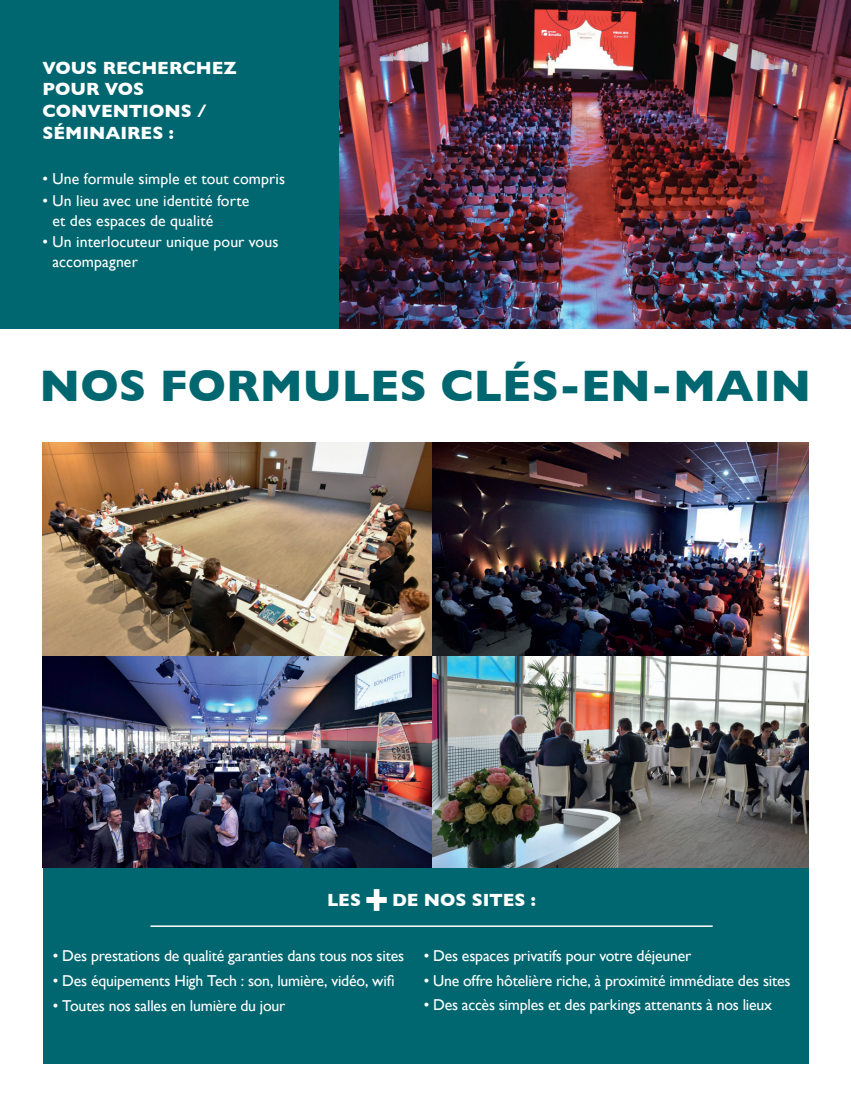
<style>
.page{position:relative;width:851px;height:1106px;background:#fff}
.page>*{position:absolute;margin:0;border:0;box-sizing:border-box;transform-origin:0 0}
.t1{font:700 45px "Gill Sans";color:#006770}
.t2{font:700 18px/21.6px "Gill Sans";color:#fff}
.t3{font:15.75px/19.5px "Gill Sans";letter-spacing:-.01em;color:#fff}
.t4{font:15.75px/19.5px "Gill Sans";letter-spacing:.01em;color:#fff}
</style>
<div class="page">
<img style="left:338px;top:0;width:512px;height:328px">
<img style="left:43px;top:443px;width:765px;height:424px">
<div style="left:0;top:0;width:338px;height:328px;background:#006770"></div>
<div style="left:43px;top:867px;width:765px;height:196px;background:#006770"></div>
<svg style="left:366px;top:889px;width:20px;height:21px"></svg>
<hr style="left:150px;top:925px;width:562px;height:2px;background:#fff">
<p class="t2" style="left:43px;top:57px;width:196px">VOUS RECHERCHEZ<br>POUR VOS<br>CONVENTIONS /<br>SÉMINAIRES :</p>
<p class="t3" style="left:43px;top:169px;width:244px">• Une formule simple et tout compris</p>
<p class="t4" style="left:52px;top:191px;width:198px;text-indent:-10px">• Un lieu avec une identité forte et des espaces de qualité</p>
<p class="t3" style="left:52px;top:232px;width:227px;text-indent:-10px">• Un interlocuteur unique pour vous accompagner</p>
<p class="t1" style="left:40px;top:350px;width:773px">NOS FORMULES CLÉS-EN-MAIN</p>
<p class="t2" style="left:327px;top:889px;width:35px">LES</p>
<p class="t2" style="left:392px;top:889px;width:145px">DE NOS SITES :</p>
<p class="t3" style="left:53px;top:946px;width:353px">• Des prestations de qualité garanties dans tous nos sites</p>
<p class="t3" style="left:53px;top:970px;width:343px">• Des équipements High Tech : son, lumière, vidéo, wifi</p>
<p class="t3" style="left:53px;top:995px;width:234px">• Toutes nos salles en lumière du jour</p>
<p class="t3" style="left:423px;top:945px;width:269px">• Des espaces privatifs pour votre déjeuner</p>
<p class="t3" style="left:423px;top:970px;width:368px">• Une offre hôtelière riche, à proximité immédiate des sites</p>
<p class="t3" style="left:423px;top:995px;width:350px">• Des accès simples et des parkings attenants à nos lieux</p>
</div>
